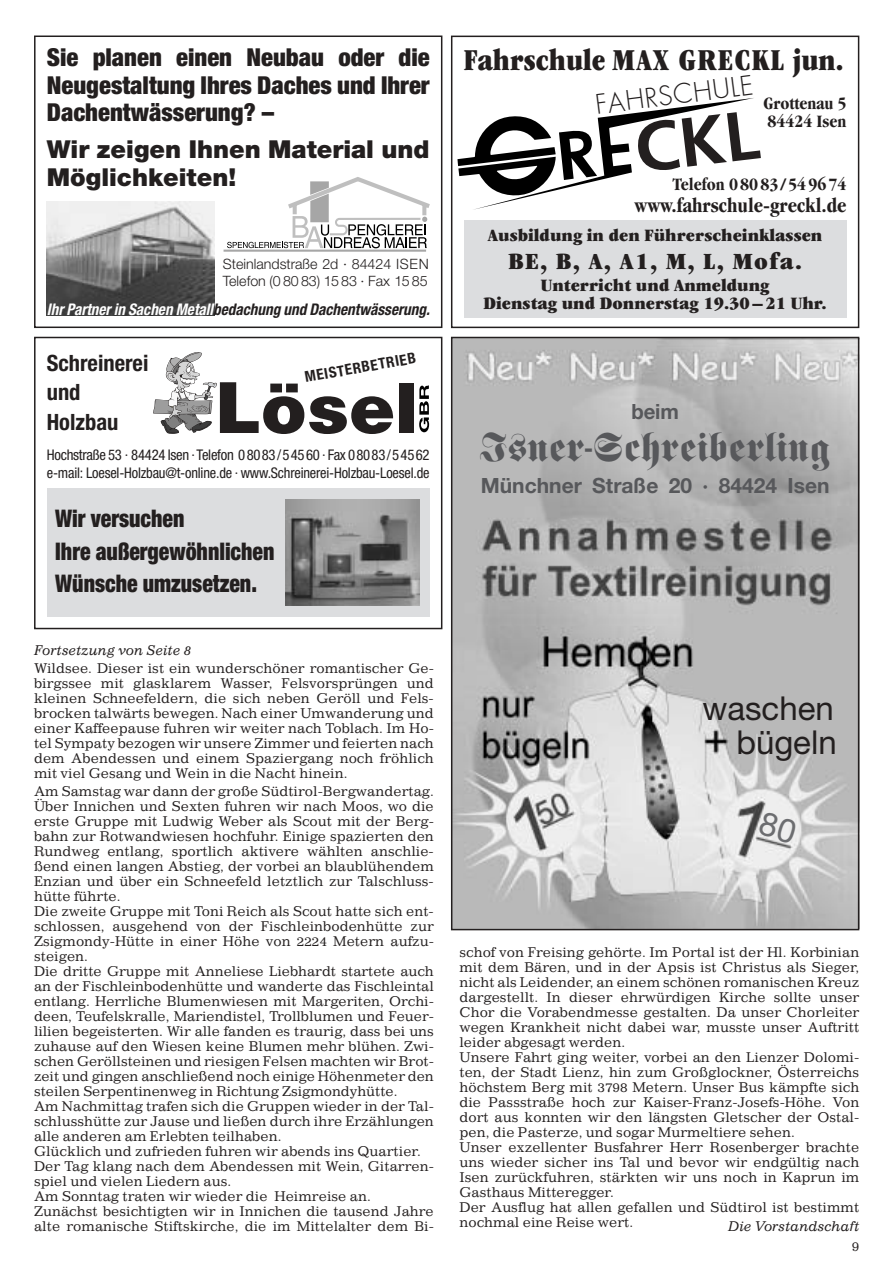
<style>
.page{position:relative;width:893px;height:1263px;background:#fff}
.page>*{position:absolute;margin:0;border:0;box-sizing:border-box;transform-origin:0 0}
.t1{font:42px "Fraktur";letter-spacing:.03em;color:#57585b}
.t2{font:33px/34.2px "Helvetica Neue";color:#231f1f;text-align:right}
.t3{font:ultra-condensed 31.5px "Garamond";color:#231f1f}
.t4{font:300 26.25px "Futura";color:#231f1f}
.t5{font:900 condensed 24.75px/27.8px "Helvetica Neue";color:#231f1f;text-align:justify}
.t6{font:900 24.75px/28.7px "Helvetica Neue";color:#231f1f}
.t7{font:900 condensed 24.3px/32.2px "Helvetica Neue";color:#231f1f;scale:.9 1}
.t8{font:ultra-condensed 24px "Garamond";letter-spacing:.05em;color:#231f1f;scale:1.15 1}
.t9{font:700 condensed 22.5px/29.7px "Helvetica Neue";color:#231f1f}
.t10{font:700 21px "Helvetica Neue";color:#57585b}
.t11{font:700 condensed 21px "Garamond";color:#231f1f}
.t12{font:ultra-condensed 18px/18px "Garamond";color:#231f1f;text-align:center;scale:1.15 1}
.t13{font:700 condensed 18px/18px "Garamond";color:#231f1f}
.t14{font:italic 700 condensed 16.05px "Helvetica Neue";color:#231f1f;scale:.95 1}
.t15{font:700 condensed 15px "Helvetica Neue";color:#231f1f}
.t16{font:condensed 14.7px/18px "Helvetica Neue";letter-spacing:-.015em;color:#231f1f}
.t17{font:300 14.25px/16.5px "Helvetica Neue";color:#231f1f}
.t18{font:13.5px/15px "Impressum";color:#231f1f}
.t19{font:italic 13.5px "Impressum";color:#231f1f}
.s1{color:#fff}
</style>
<div class="page">
<div style="left:451px;top:36px;width:408px;height:292px;border:2px solid #231f1f"></div>
<svg style="left:457px;top:98px;width:303px;height:112px"></svg>
<div style="left:463px;top:221px;width:383px;height:97px;background:#dcdddf"></div>
<img style="left:454px;top:340px;width:402px;height:587px">
<div style="left:451px;top:337px;width:408px;height:593px;border:2px solid #231f1f"></div>
<div style="left:34px;top:36px;width:408px;height:292px;border:2px solid #231f1f"></div>
<svg style="left:227px;top:177px;width:202px;height:71px"></svg>
<hr style="left:223px;top:250px;width:203px;height:2px;background:#a6a6a6">
<img style="left:47px;top:201px;width:168px;height:114px">
<div style="left:34px;top:337px;width:408px;height:292px;border:2px solid #231f1f"></div>
<div style="left:399px;top:384px;width:15px;height:49px;background:#231f1f"></div>
<svg style="left:419px;top:385px;width:10px;height:47px"></svg>
<svg style="left:153px;top:352px;width:240px;height:82px"></svg>
<div style="left:47px;top:488px;width:382px;height:129px;background:#dcdddf"></div>
<img style="left:285px;top:500px;width:134px;height:106px">
<svg style="left:758px;top:811px;width:39px;height:33px"></svg>
<h3 class="t5" style="left:47px;top:45px;width:384px">Sie planen einen Neubau oder die Neugestaltung Ihres Daches und Ihrer Dachentwässerung? –</h3>
<h3 class="t6" style="left:47px;top:137px;width:384px">Wir zeigen Ihnen Material und<br>Möglichkeiten!</h3>
<p class="t17" style="left:223px;top:257px;width:207px">Steinlandstraße 2d · 84424 ISEN<br>Telefon (0 80 83) 15 83 · Fax 15 85</p>
<p class="t14" style="left:47px;top:304px;width:404px"><span class="s1">Ihr Partner in Sachen Metall</span>bedachung und Dachentwässerung.</p>
<p class="t15" style="left:304px;top:372px;width:114px;rotate:-10deg">MEISTERBETRIEB</p>
<h3 class="t9" style="left:47px;top:350px;width:103px">Schreinerei und<br>Holzbau</h3>
<p class="t16" style="left:47px;top:447px;width:384px">Hochstraße 53 · 84424 Isen · Telefon 08083/54560 · Fax 08083/54562 e-mail: Loesel-Holzbau@t-online.de · www.Schreinerei-Holzbau-Loesel.de</p>
<h3 class="t7" style="left:55px;top:505px;width:245px">Wir versuchen<br>Ihre außergewöhnlichen<br>Wünsche umzusetzen.</h3>
<p class="t19" style="left:34px;top:645px;width:159px">Fortsetzung von Seite 8</p>
<p class="t18" style="left:34px;top:662px;width:401px;text-align:justify">Wildsee. Dieser ist ein wunderschöner romantischer Ge&shy;birgssee mit glasklarem Wasser, Felsvorsprüngen und kleinen Schneefeldern, die sich neben Geröll und Fels&shy;brocken talwärts bewegen. Nach einer Umwanderung und einer Kaffeepause fuhren wir weiter nach Toblach. Im Ho&shy;tel Sympaty bezogen wir unsere Zimmer und feierten nach dem Abendessen und einem Spaziergang noch fröhlich mit viel Gesang und Wein in die Nacht hinein.</p>
<p class="t18" style="left:34px;top:785px;width:401px">Am Samstag war dann der große Südtirol-Bergwandertag.<br>Über Innichen und Sexten fuhren wir nach Moos, wo die erste Gruppe mit Ludwig Weber als Scout mit der Berg&shy;bahn zur Rotwandwiesen hochfuhr. Einige spazierten den Rundweg entlang, sportlich aktivere wählten anschlie&shy;ßend einen langen Abstieg, der vorbei an blaublühendem Enzian und über ein Schneefeld letztlich zur Talschluss&shy;hütte führte.<br>Die zweite Gruppe mit Toni Reich als Scout hatte sich ent&shy;schlossen, ausgehend von der Fischleinbodenhütte zur Zsigmondy-Hütte in einer Höhe von 2224 Metern aufzu&shy;steigen.<br>Die dritte Gruppe mit Anneliese Liebhardt startete auch an der Fischleinbodenhütte und wanderte das Fischleintal entlang. Herrliche Blumenwiesen mit Margeriten, Orchi&shy;deen, Teufelskralle, Mariendistel, Trollblumen und Feuer&shy;lilien begeisterten. Wir alle fanden es traurig, dass bei uns zuhause auf den Wiesen keine Blumen mehr blühen. Zwi&shy;schen Geröllsteinen und riesigen Felsen machten wir Brot&shy;zeit und gingen anschließend noch einige Höhenmeter den steilen Serpentinenweg in Richtung Zsigmondyhütte.<br>Am Nachmittag trafen sich die Gruppen wieder in der Tal&shy;schlusshütte zur Jause und ließen durch ihre Erzählungen alle anderen am Erlebten teilhaben.<br>Glücklich und zufrieden fuhren wir abends ins Quartier.<br>Der Tag klang nach dem Abendessen mit Wein, Gitarren&shy;spiel und vielen Liedern aus.<br>Am Sonntag traten wir wieder die Heimreise an.<br>Zunächst besichtigten wir in Innichen die tausend Jahre alte romanische Stiftskirche, die im Mittelalter dem Bi-</p>
<h3 class="t3" style="left:463px;top:48px;width:381px">Fahrschule MAX GRECKL jun.</h3>
<h3 class="t4" style="left:594px;top:92px;width:160px;rotate:-7deg">FAHRSCHULE</h3>
<h3 class="t13" style="left:763px;top:96px;width:85px">Grottenau 5<br>84424 Isen</h3>
<h3 class="t13" style="left:673px;top:177px;width:175px">Telefon 0 80 83 /54 96 74</h3>
<h3 class="t11" style="left:634px;top:197px;width:213px">www.fahrschule-greckl.de</h3>
<h3 class="t12" style="left:488px;top:227px;width:292px">Ausbildung in den Führerscheinklassen</h3>
<h3 class="t8" style="left:508px;top:252px;width:257px">BE, B, A, A1, M, L, Mofa.</h3>
<h3 class="t12" style="left:483px;top:278px;width:300px">Unterricht und Anmeldung<br>Dienstag und Donnerstag 19.30 – 21 Uhr.</h3>
<h3 class="t10" style="left:631px;top:404px;width:49px">beim</h3>
<h1 class="t1" style="left:480px;top:431px;width:350px">I#ner-Schreiberling</h1>
<h3 class="t10" style="left:480px;top:478px;width:350px">Münchner Straße 20 · 84424 Isen</h3>
<h2 class="t2" style="left:702px;top:694px;width:136px">waschen bügeln</h2>
<p class="t18" style="left:459px;top:946px;width:401px">schof von Freising gehörte. Im Portal ist der Hl. Korbinian mit dem Bären, und in der Apsis ist Christus als Sieger, nicht als Leidender, an einem schönen romanischen Kreuz dargestellt. In dieser ehrwürdigen Kirche sollte unser Chor die Vorabendmesse gestalten. Da unser Chorleiter wegen Krankheit nicht dabei war, musste unser Auftritt leider abgesagt werden.<br>Unsere Fahrt ging weiter, vorbei an den Lienzer Dolomi&shy;ten, der Stadt Lienz, hin zum Großglockner, Österreichs höchstem Berg mit 3798 Metern. Unser Bus kämpfte sich die Passstraße hoch zur Kaiser-Franz-Josefs-Höhe. Von dort aus konnten wir den längsten Gletscher der Ostal&shy;pen, die Pasterze, und sogar Murmeltiere sehen.<br>Unser exzellenter Busfahrer Herr Rosenberger brachte uns wieder sicher ins Tal und bevor wir endgültig nach Isen zurückfuhren, stärkten wir uns noch in Kaprun im Gasthaus Mitteregger.<br>Der Ausflug hat allen gefallen und Südtirol ist bestimmt nochmal eine Reise wert.</p>
<p class="t19" style="left:728px;top:1221px;width:133px">Die Vorstandschaft</p>
<p class="t18" style="left:851px;top:1240px;width:9px">9</p>
</div>
